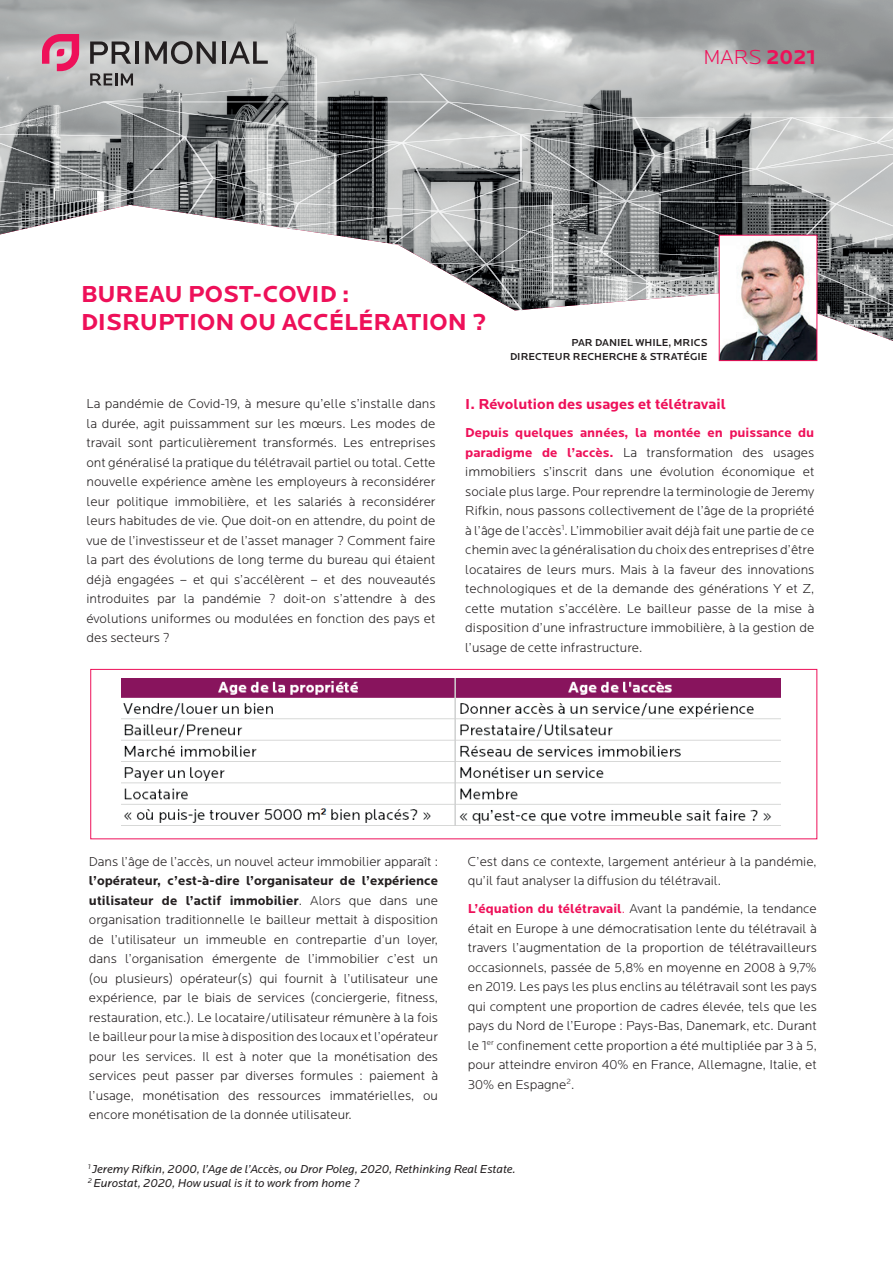
<style>
.page{position:relative;width:893px;height:1263px;background:#fff}
.page>*{position:absolute;margin:0;border:0;box-sizing:border-box;transform-origin:0 0}
.t1{font:700 24px/28.8px "Locator";color:#ee1059}
.t2{font:300 21px "Locator";color:#ee1059}
.t3{font:700 15px "Locator";color:#ee1059}
.t4{font:300 13.5px/19.5px "Locator";color:#231f20;text-align:justify}
.t5{font:italic 12px/14.4px "Locator";color:#231f20}
.t6{font:500 10.5px/13.5px "Locator";color:#231f20;text-align:right}
.s1{font-weight:700}
.s2{font-weight:700;color:#ee1059}
.s3{color:#ee1059}
</style>
<div class="page">
<div style="left:90px;top:669px;width:727px;height:170px;border:1px solid #ee1059"></div>
<svg style="left:0;top:34px;width:893px;height:307px"></svg>
<img style="left:721px;top:237px;width:94px;height:122px">
<img style="left:122px;top:679px;width:658px;height:147px">
<h2 class="t2" style="left:703px;top:45px;width:114px">MARS <span class="s1">2021</span></h2>
<h1 class="t1" style="left:81px;top:280px;width:407px">BUREAU POST-COVID :<br>DISRUPTION OU ACCÉLÉRATION ?</h1>
<p class="t6" style="left:510px;top:336px;width:199px">PAR DANIEL WHILE, MRICS<br>DIRECTEUR RECHERCHE &amp; STRATÉGIE</p>
<p class="t4" style="left:86px;top:394px;width:351px">La pandémie de Covid-19, à mesure qu’elle s’installe dans la durée, agit puissamment sur les mœurs. Les modes de travail sont particulièrement transformés. Les entreprises ont généralisé la pratique du télétravail partiel ou total. Cette nouvelle expérience amène les employeurs à reconsidérer leur politique immobilière, et les salariés à reconsidérer leurs habitudes de vie. Que doit-on en attendre, du point de vue de l’investisseur et de l’asset manager ? Comment faire la part des évolutions de long terme du bureau qui étaient déjà engagées – et qui s’accélèrent – et des nouveautés introduites par la pandémie ? doit-on s’attendre à des évolutions uniformes ou modulées en fonction des pays et des secteurs ?</p>
<p class="t3" style="left:465px;top:395px;width:262px">I. Révolution des usages et télétravail</p>
<p class="t4" style="left:465px;top:423px;width:351px"><span class="s2">Depuis quelques années, la montée en puissance du paradigme de l’accès.</span> La transformation des usages immobiliers s’inscrit dans une évolution économique et sociale plus large. Pour reprendre la terminologie de Jeremy Rifkin, nous passons collectivement de l’âge de la propriété à l’âge de l’accès<sup>1</sup>. L’immobilier avait déjà fait une partie de ce chemin avec la généralisation du choix des entreprises d’être locataires de leurs murs. Mais à la faveur des innovations technologiques et de la demande des générations Y et Z, cette mutation s’accélère. Le bailleur passe de la mise à disposition d’une infrastructure immobilière, à la gestion de l’usage de cette infrastructure.</p>
<p class="t4" style="left:89px;top:851px;width:351px">Dans l’âge de l’accès, un nouvel acteur immobilier apparaît :</p>
<p class="t4" style="left:89px;top:871px;width:351px"><span class="s1">l’opérateur, c’est-à-dire l’organisateur de l’expérience utilisateur de l’actif immobilier</span>. Alors que dans une organisation traditionnelle le bailleur mettait à disposition de l’utilisateur un immeuble en contrepartie d’un loyer, dans l’organisation émergente de l’immobilier c’est un (ou plusieurs) opérateur(s) qui fournit à l’utilisateur une expérience, par le biais de services (conciergerie, fitness, restauration, etc.). Le locataire/utilisateur rémunère à la fois le bailleur pour la mise à disposition des locaux et l’opérateur pour les services. Il est à noter que la monétisation des services peut passer par diverses formules : paiement à l’usage, monétisation des ressources immatérielles, ou encore monétisation de la donnée utilisateur.</p>
<p class="t4" style="left:468px;top:851px;width:350px">C’est dans ce contexte, largement antérieur à la pandémie, qu’il faut analyser la diffusion du télétravail.</p>
<p class="t4" style="left:468px;top:899px;width:351px"><span class="s2">L’équation du télétravail</span><span class="s3">.</span> Avant la pandémie, la tendance était en Europe à une démocratisation lente du télétravail à travers l’augmentation de la proportion de télétravailleurs occasionnels, passée de 5,8% en moyenne en 2008 à 9,7% en 2019. Les pays les plus enclins au télétravail sont les pays qui comptent une proportion de cadres élevée, tels que les pays du Nord de l’Europe : Pays-Bas, Danemark, etc. Durant le 1<sup>er</sup> confinement cette proportion a été multipliée par 3 à 5, pour atteindre environ 40% en France, Allemagne, Italie, et 30% en Espagne<sup>2</sup>.</p>
<p class="t5" style="left:88px;top:1162px;width:429px"><sup>1</sup> Jeremy Rifkin, 2000, l’Age de l’Accès, ou Dror Poleg, 2020, Rethinking Real Estate.<br><sup>2</sup> Eurostat, 2020, How usual is it to work from home ?</p>
</div>
